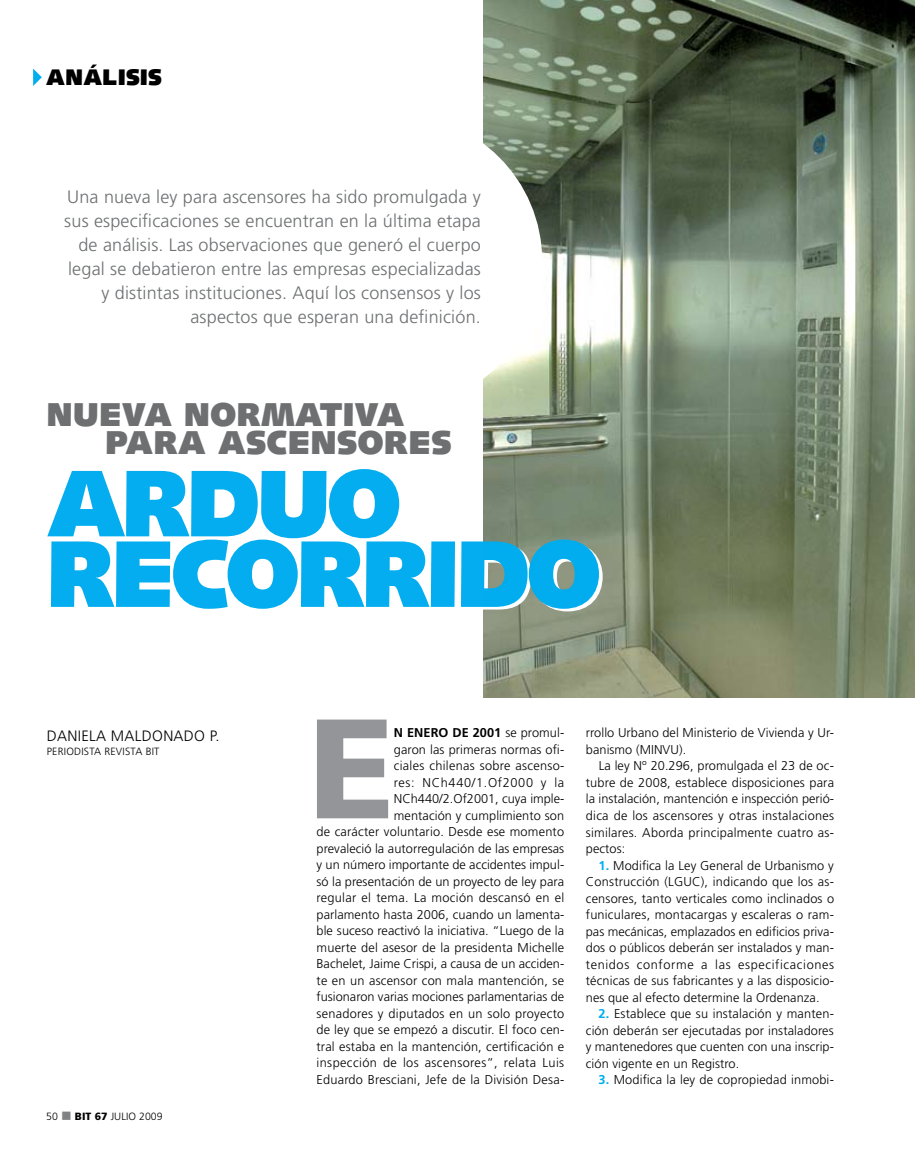
<style>
.page{position:relative;width:915px;height:1170px;background:#fff}
.page>*{position:absolute;margin:0;border:0;box-sizing:border-box;transform-origin:0 0}
.t1{font:900 141.45px "Frutiger";color:#939598}
.t2{font:900 94.5px/70.5px "Syntax";letter-spacing:-.035em;color:#00adef}
.t3{font:900 33px/28.5px "Syntax";letter-spacing:.02em;color:#6d6f71}
.t4{font:900 22.5px "Syntax";letter-spacing:.02em;color:#000}
.t5{font:300 18px/24px "Frutiger";letter-spacing:.01em;color:#6d6f71;text-align:right}
.t6{font:300 15px "Frutiger";letter-spacing:.02em;color:#000}
.t7{font:300 12.75px/16.5px "Frutiger";letter-spacing:.01em;color:#000;text-align:justify}
.t8{font:300 10.5px "Frutiger";letter-spacing:.02em;color:#000}
.s1{color:#808284}
.s2{font-weight:900}
.s3{font-weight:700}
.s4{font-weight:700;color:#00adef}
</style>
<div class="page">
<svg style="left:33px;top:69px;width:9px;height:17px"></svg>
<img style="left:483px;top:0;width:431px;height:697px">
<div style="left:248px;top:114px;width:294px;height:294px;background:#fff;border-radius:50%"></div>
<h3 class="t4" style="left:46px;top:64px;width:117px">ANÁLISIS</h3>
<p class="t5" style="left:64px;top:184px;width:418px">U na nueva ley para ascensores ha sido promulgada y sus especificaciones se encuentran en la última etapa de análisis. Las observaciones que generó el cuerpo legal se debatieron entre las empresas especializadas y distintas instituciones. Aquí los consensos y los aspectos que esperan una definición.</p>
<h3 class="t3" style="left:105px;top:400px;width:347px;text-indent:-58px">NUEVA NORMATIVA<br>PARA ASCENSORES</h3>
<h2 class="t2" style="left:47px;top:469px;width:555px">ARDUO<br>RECORRIDO</h2>
<p class="t6" style="left:47px;top:727px;width:174px">Daniela Maldonado P.</p>
<p class="t8" style="left:47px;top:745px;width:114px">Periodista Revista BiT</p>
<p class="t8" style="left:46px;top:1109px;width:118px">50 <span class="s1">■</span> <span class="s2">BIT 67</span> julio 2009</p>
<h1 class="t1" style="left:308px;top:683px;width:88px">E</h1>
<p class="t7" style="left:316px;top:724px;width:249px;text-align:right"><span class="s3">N ENERO DE 2001</span> se promul-<br>garon las primeras normas ofi-<br>ciales chilenas sobre ascenso-<br>res: NCh440/1.Of2000 y la NCh440/2.Of2001, cuya imple-<br>mentación y cumplimiento son<br>de carácter voluntario. Desde ese momento prevaleció la autorregulación de las empresas y un número importante de accidentes impul&shy;só la presentación de un proyecto de ley para regular el tema. La moción descansó en el parlamento hasta 2006, cuando un lamenta&shy;ble suceso reactivó la iniciativa. “Luego de la muerte del asesor de la presidenta Michelle Bachelet, Jaime Crispi, a causa de un acciden&shy;te en un ascensor con mala mantención, se fusionaron varias mociones parlamentarias de senadores y diputados en un solo proyecto de ley que se empezó a discutir. El foco cen&shy;tral estaba en la mantención, certificación e inspección de los ascensores”, relata Luis Eduardo Bresciani, Jefe de la División Desa-</p>
<p class="t7" style="left:585px;top:724px;width:249px">rrollo U rbano del Ministerio de Vivienda y U r&shy;banismo (MINVU).</p>
<p class="t7" style="left:585px;top:757px;width:250px;text-indent:13px">La ley Nº 20.296, promulgada el 23 de oc&shy;tubre de 2008, establece disposiciones para la instalación, mantención e inspección perió&shy;dica de los ascensores y otras instalaciones similares. Aborda principalmente cuatro as&shy;pectos:</p>
<p class="t7" style="left:585px;top:856px;width:250px;text-indent:13px"><span class="s4">1.</span> Modifica la Ley General de U rbanismo y Construcción (LGUC), indicando que los as&shy;censores, tanto verticales como inclinados o funiculares, montacargas y escaleras o ram&shy;pas mecánicas, emplazados en edificios priva&shy;dos o públicos deberán ser instalados y man&shy;tenidos conforme a las especificaciones técnicas de sus fabricantes y a las disposicio&shy;nes que al efecto determine la Ordenanza.</p>
<p class="t7" style="left:585px;top:1005px;width:249px;text-indent:13px"><span class="s4">2.</span> Establece que su instalación y manten&shy;ción deberán ser ejecutadas por instaladores y mantenedores que cuenten con una inscrip&shy;ción vigente en un Registro.</p>
<p class="t7" style="left:598px;top:1071px;width:237px"><span class="s4">3.</span> Modifica la ley de copropiedad inmobi-</p>
</div>
